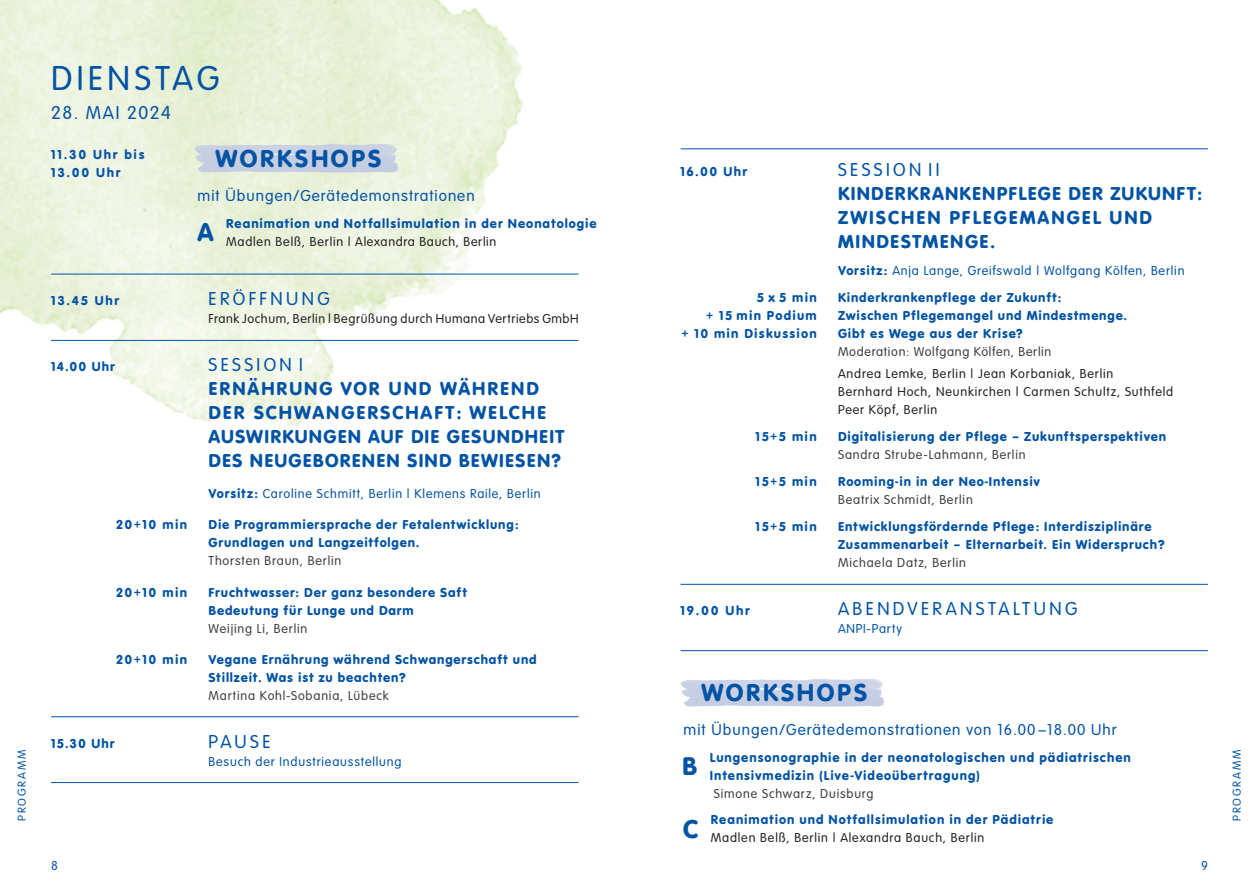
<style>
.page{position:relative;width:1259px;height:893px;background:#fff}
.page>*{position:absolute;margin:0;border:0;box-sizing:border-box;transform-origin:0 0}
.HL{font:300 36px "VAG Rundschrift D";letter-spacing:.125em;color:#0353a5}
.Copy{font:26.7px "VAG Rundschrift D";color:#0353a5}
.Copy-2{font:25.5px "VAG Rundschrift D";letter-spacing:.1em;color:#0353a5}
.HL-2{font:19.5px/24px "VAG Rundschrift D";letter-spacing:.06em;color:#0353a5}
.HL-3{font:300 19.5px "VAG Rundschrift D";letter-spacing:.175em;color:#0353a5}
.HL-4{font:300 19.5px "VAG Rundschrift D";letter-spacing:.08em;color:#0353a5}
.Copy-3{font:300 16.5px "VAG Rundschrift D";letter-spacing:.06em;color:#0353a5}
.HL-5{font:13.5px/18px "VAG Rundschrift D";letter-spacing:.06em;color:#0353a5}
.Copy-4{font:13.5px/18px "VAG Rundschrift D";letter-spacing:.07em;color:#0353a5}
.HL-6{font:300 13.5px "VAG Rundschrift D";letter-spacing:.06em;color:#0353a5}
.HL-7{font:300 13.5px/18px "VAG Rundschrift D";letter-spacing:.06em;color:#231f20}
.Programm_Vortrag{font:13.5px/18px "VAG Rundschrift D";letter-spacing:.06em;color:#0353a5}
.HL-8{font:300 13.5px "VAG Rundschrift D";letter-spacing:.04em;color:#231f20}
.HL-9{font:13.5px/18px "VAG Rundschrift D";letter-spacing:.09em;color:#0353a5;text-align:right}
.HL-10{font:13.5px/18.8px "VAG Rundschrift D";letter-spacing:.125em;color:#0353a5}
.HL-11{font:300 12px "VAG Rundschrift D";letter-spacing:.15em;color:#0353a5}
.s1{font-weight:300;color:#231f20}
.s2{font-weight:300}
.s3{font-weight:400}
.s4{font-weight:300;color:#3e3e3f}
</style>
<div class="page">
<img style="left:0;top:0;width:529px;height:426px">
<hr style="left:680px;top:149px;width:528px;height:1px;background:#0353a5">
<hr style="left:51px;top:340px;width:527px;height:1px;background:#0353a5">
<hr style="left:51px;top:716px;width:527px;height:1px;background:#0353a5">
<hr style="left:51px;top:782px;width:527px;height:1px;background:#0353a5">
<hr style="left:51px;top:274px;width:527px;height:1px;background:#0353a5">
<img style="left:195px;top:143px;width:204px;height:32px">
<hr style="left:680px;top:584px;width:528px;height:1px;background:#0353a5">
<hr style="left:680px;top:650px;width:528px;height:1px;background:#0353a5">
<img style="left:680px;top:679px;width:204px;height:28px">
<p class="HL" style="left:51px;top:59px;width:170px">DIENSTAG</p>
<p class="HL-4" style="left:51px;top:102px;width:121px">28. MAI 2024</p>
<p class="HL-10" style="left:51px;top:145px;width:95px">11.30 Uhr bis<br>13.00 Uhr</p>
<p class="Copy-2" style="left:215px;top:144px;width:167px">WORKSHOPS</p>
<p class="Copy-3" style="left:198px;top:187px;width:279px">mit Übungen/Gerätedemonstrationen</p>
<p class="Copy" style="left:197px;top:216px;width:18px">A</p>
<p class="Copy-4" style="left:226px;top:214px;width:372px">Reanimation und Notfallsimulation in der Neonatologie<br><span class="s1">Madlen Belß, Berlin | Alexandra Bauch, Berlin</span></p>
<p class="HL-5" style="left:680px;top:162px;width:68px">16.00 Uhr</p>
<p class="HL-2" style="left:838px;top:157px;width:366px"><span class="s2">SESSION II<br></span>KINDERKRANKENPFLEGE DER ZUKUNFT:<br>ZWISCHEN PFLEGEMANGEL UND<br>MINDESTMENGE.</p>
<p class="HL-6" style="left:838px;top:263px;width:348px"><span class="s3">Vorsitz:</span> Anja Lange, Greifswald | Wolfgang Kölfen, Berlin</p>
<p class="HL-9" style="left:681px;top:288px;width:137px">5x5 min<br>+ 15 min Podium<br>+ 10 min Diskussion</p>
<p class="HL-5" style="left:838px;top:288px;width:291px">Kinderkrankenpflege der Zukunft:<br>Zwischen Pflegemangel und Mindestmenge.<br>Gibt es Wege aus der Krise?<br><span class="s4">Moderation: Wolfgang Kölfen, Berlin</span></p>
<p class="HL-7" style="left:838px;top:365px;width:337px">Andrea Lemke, Berlin | Jean Korbaniak, Berlin<br>Bernhard Hoch, Neunkirchen | Carmen Schultz, Suthfeld<br>Peer Köpf, Berlin</p>
<p class="HL-5" style="left:755px;top:427px;width:63px">15+5 min</p>
<p class="HL-5" style="left:838px;top:427px;width:329px">Digitalisierung der Pflege – Zukunftsperspektiven<br><span class="s4">Sandra Strube-Lahmann, Berlin</span></p>
<p class="HL-5" style="left:755px;top:472px;width:63px">15+5 min</p>
<p class="HL-5" style="left:838px;top:472px;width:203px">Rooming-in in der Neo-Intensiv<br><span class="s4">Beatrix Schmidt, Berlin</span></p>
<p class="HL-5" style="left:755px;top:517px;width:63px">15+5 min</p>
<p class="HL-5" style="left:838px;top:517px;width:328px">Entwicklungsfördernde Pflege: Interdisziplinäre<br>Zusammenarbeit – Elternarbeit. Ein Widerspruch?<br><span class="s4">Michaela Datz, Berlin</span></p>
<p class="HL-5" style="left:51px;top:291px;width:70px">13.45 Uhr</p>
<p class="HL-3" style="left:209px;top:288px;width:123px">ERÖFFNUNG</p>
<p class="HL-8" style="left:209px;top:311px;width:371px">Frank Jochum, Berlin | Begrüßung durch Humana Vertriebs GmbH</p>
<p class="HL-5" style="left:51px;top:358px;width:66px">14.00 Uhr</p>
<p class="HL-2" style="left:209px;top:352px;width:358px"><span class="s2">SESSION I<br></span>ERNÄHRUNG VOR UND WÄHREND<br>DER SCHWANGERSCHAFT: WELCHE<br>AUSWIRKUNGEN AUF DIE GESUNDHEIT<br>DES NEUGEBORENEN SIND BEWIESEN?</p>
<p class="HL-6" style="left:209px;top:486px;width:333px"><span class="s3">Vorsitz:</span> Caroline Schmitt, Berlin | Klemens Raile, Berlin</p>
<p class="HL-5" style="left:116px;top:516px;width:73px">20+10 min</p>
<p class="Programm_Vortrag" style="left:209px;top:516px;width:312px">Die Programmiersprache der Fetalentwicklung:<br>Grundlagen und Langzeitfolgen.<br><span class="s4">Thorsten Braun, Berlin</span></p>
<p class="HL-5" style="left:116px;top:583px;width:73px">20+10 min</p>
<p class="HL-5" style="left:209px;top:583px;width:260px">Fruchtwasser: Der ganz besondere Saft<br>Bedeutung für Lunge und Darm<br><span class="s4">Weijing Li, Berlin</span></p>
<p class="HL-5" style="left:116px;top:650px;width:73px">20+10 min</p>
<p class="HL-5" style="left:209px;top:650px;width:330px">Vegane Ernährung während Schwangerschaft und<br>Stillzeit. Was ist zu beachten?<br><span class="s4">Martina Kohl-Sobania, Lübeck</span></p>
<p class="HL-5" style="left:680px;top:602px;width:71px">19.00 Uhr</p>
<p class="HL-3" style="left:838px;top:598px;width:241px">ABENDVERANSTALTUNG</p>
<p class="HL-6" style="left:838px;top:621px;width:66px">ANPI-Party</p>
<p class="Copy-2" style="left:701px;top:678px;width:167px">WORKSHOPS</p>
<p class="Copy-3" style="left:683px;top:721px;width:435px">mit Übungen/Gerätedemonstrationen von 16.00 –18.00 Uhr</p>
<p class="Copy" style="left:682px;top:751px;width:17px">B</p>
<p class="Copy-4" style="left:710px;top:748px;width:422px">Lungensonographie in der neonatologischen und pädiatrischen<br>Intensivmedizin (Live-Videoübertragung)<br><span class="s4">Simone Schwarz, Duisburg</span></p>
<p class="Copy" style="left:683px;top:813px;width:17px">C</p>
<p class="Copy-4" style="left:711px;top:811px;width:344px">Reanimation und Notfallsimulation in der Pädiatrie<br><span class="s1">Madlen Belß, Berlin | Alexandra Bauch, Berlin</span></p>
<p class="HL-5" style="left:51px;top:734px;width:65px">15.30 Uhr</p>
<p class="HL-3" style="left:209px;top:731px;width:63px">PAUSE</p>
<p class="HL-6" style="left:209px;top:754px;width:194px">Besuch der Industrieausstellung</p>
<p class="HL-11" style="left:15px;top:821px;width:72px;rotate:-90deg">PROGRAMM</p>
<p class="HL-11" style="left:1230px;top:821px;width:72px;rotate:-90deg">PROGRAMM</p>
<p class="HL-6" style="left:51px;top:858px;width:8px">8</p>
<p class="HL-6" style="left:1201px;top:858px;width:8px">9</p>
</div>
